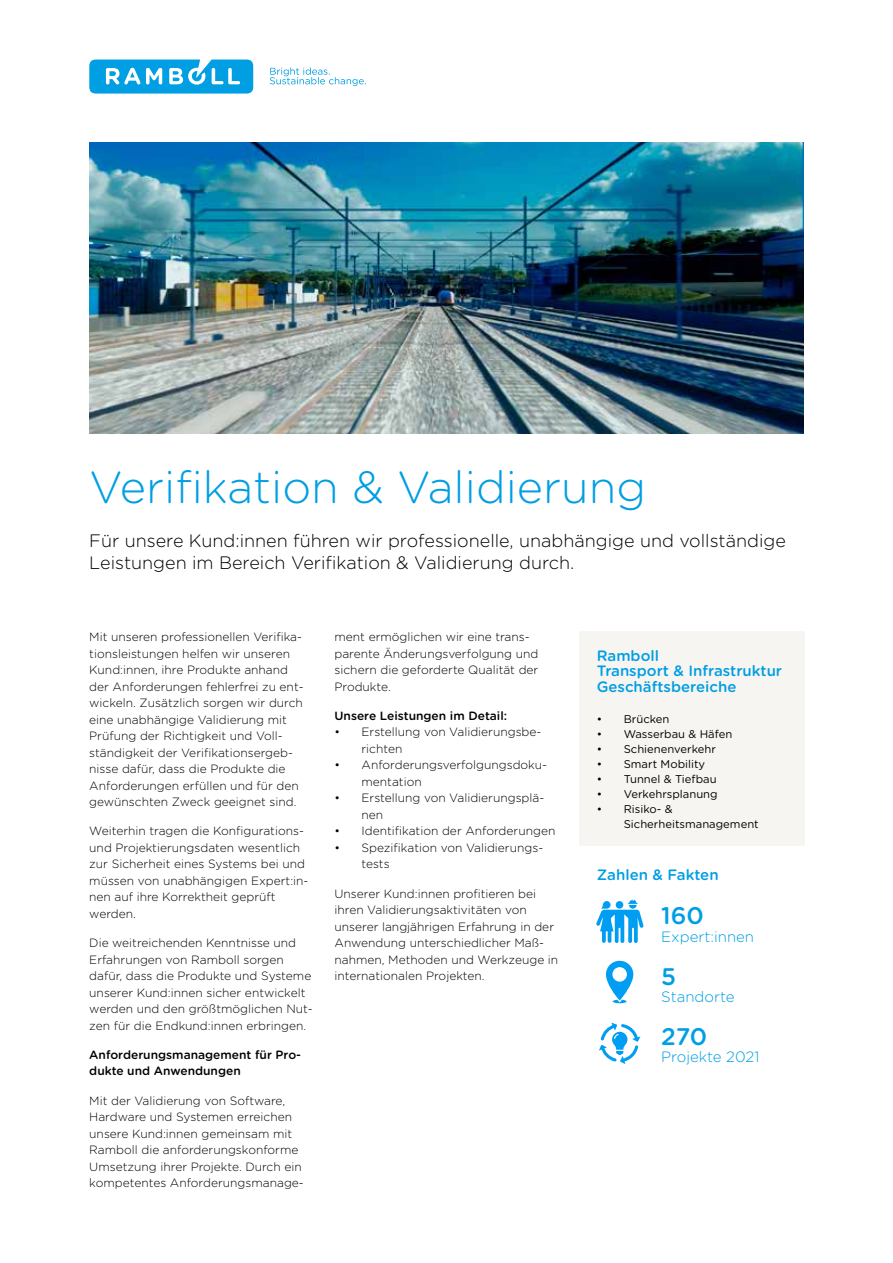
<style>
.page{position:relative;width:893px;height:1263px;background:#fff}
.page>*{position:absolute;margin:0;border:0;box-sizing:border-box;transform-origin:0 0}
.t1{font:300 45px "Gotham Rounded";color:#009ee3}
.t2{font:500 24px "Gotham Rounded";letter-spacing:-.005em;color:#009ee3}
.t3{font:300 18px/21.8px "Gotham Rounded";color:#000}
.t4{font:500 15px/15.8px "Gotham Rounded";color:#009ee3}
.t5{font:300 15px "Gotham Rounded";color:#009ee3}
.t6{font:300 12px/16.5px "Gotham Rounded";color:#000}
.t7{font:500 12px/16.5px "Gotham Rounded";color:#000}
.t8{font:11.25px/15px "Gotham Rounded";color:#000}
</style>
<div class="page">
<div style="left:580px;top:631px;width:225px;height:215px;background:#f7f5f1"></div>
<svg style="left:597px;top:900px;width:47px;height:43px"></svg>
<svg style="left:599px;top:1022px;width:41px;height:42px"></svg>
<svg style="left:606px;top:961px;width:27px;height:42px"></svg>
<img style="left:89px;top:142px;width:715px;height:292px">
<svg style="left:89px;top:60px;width:164px;height:34px;background:#32b1e8"></svg>
<svg style="left:270px;top:67px;width:96px;height:19px"></svg>
<h1 class="t1" style="left:89px;top:457px;width:558px">Verifikation &amp; Validierung</h1>
<h3 class="t3" style="left:89px;top:529px;width:698px">Für unsere Kund:innen führen wir professionelle, unabhängige und vollständige<br>Leistungen im Bereich Verifikation &amp; Validierung durch.</h3>
<p class="t6" style="left:89px;top:628px;width:216px">Mit unseren professionellen Verifika&shy;tionsleistungen helfen wir unseren Kund:innen, ihre Produkte anhand der Anforderungen fehlerfrei zu ent&shy;wickeln. Zusätzlich sorgen wir durch eine unabhängige Validierung mit Prüfung der Richtigkeit und Voll&shy;ständigkeit der Verifikationsergeb&shy;nisse dafür, dass die Produkte die Anforderungen erfüllen und für den gewünschten Zweck geeignet sind.</p>
<p class="t6" style="left:89px;top:822px;width:221px">Weiterhin tragen die Konfigurations&shy;und Projektierungsdaten wesentlich zur Sicherheit eines Systems bei und müssen von unabhängigen Expert:in&shy;nen auf ihre Korrektheit geprüft werden.</p>
<p class="t6" style="left:89px;top:934px;width:225px">Die weitreichenden Kenntnisse und Erfahrungen von Ramboll sorgen dafür, dass die Produkte und Systeme unserer Kund:innen sicher entwickelt werden und den größtmöglichen Nut&shy;zen für die Endkund:innen erbringen.</p>
<p class="t7" style="left:89px;top:1046px;width:213px">Anforderungsmanagement für Pro&shy;dukte und Anwendungen</p>
<p class="t6" style="left:89px;top:1092px;width:216px">Mit der Validierung von Software, Hardware und Systemen erreichen unsere Kund:innen gemeinsam mit Ramboll die anforderungskonforme Umsetzung ihrer Projekte. Durch ein kompetentes Anforderungsmanage-</p>
<p class="t6" style="left:334px;top:628px;width:205px">ment ermöglichen wir eine trans&shy;parente Änderungsverfolgung und sichern die geforderte Qualität der<br>Produkte.</p>
<p class="t7" style="left:334px;top:707px;width:174px">Unsere Leistungen im Detail:</p>
<p class="t6" style="left:361px;top:723px;width:181px;text-indent:-27px">• Erstellung von Validierungsbe&shy;richten</p>
<p class="t6" style="left:361px;top:756px;width:187px;text-indent:-27px">• Anforderungsverfolgungsdoku&shy;mentation</p>
<p class="t6" style="left:361px;top:789px;width:184px;text-indent:-27px">• Erstellung von Validierungsplä&shy;nen</p>
<p class="t6" style="left:334px;top:822px;width:222px">• Identifikation der Anforderungen</p>
<p class="t6" style="left:361px;top:839px;width:183px;text-indent:-27px">• Spezifikation von Validierungs&shy;tests</p>
<p class="t6" style="left:334px;top:884px;width:225px">Unserer Kund:innen profitieren bei ihren Validierungsaktivitäten von unserer langjährigen Erfahrung in der Anwendung unterschiedlicher Maß&shy;nahmen, Methoden und Werkzeuge in internationalen Projekten.</p>
<p class="t4" style="left:597px;top:647px;width:187px">Ramboll<br>Transport &amp; Infrastruktur<br>Geschäftsbereiche</p>
<p class="t8" style="left:597px;top:711px;width:74px">• Brücken</p>
<p class="t8" style="left:597px;top:726px;width:137px">• Wasserbau &amp; Häfen</p>
<p class="t8" style="left:597px;top:741px;width:121px">• Schienenverkehr</p>
<p class="t8" style="left:597px;top:756px;width:110px">• Smart Mobility</p>
<p class="t8" style="left:597px;top:771px;width:121px">• Tunnel &amp; Tiefbau</p>
<p class="t8" style="left:597px;top:786px;width:122px">• Verkehrsplanung</p>
<p class="t8" style="left:624px;top:801px;width:137px;text-indent:-27px">• Risiko- &amp;<br>Sicherheitsmanagement</p>
<p class="t4" style="left:597px;top:866px;width:123px">Zahlen &amp; Fakten</p>
<h2 class="t2" style="left:661px;top:898px;width:44px">160</h2>
<p class="t5" style="left:661px;top:926px;width:94px">Expert:innen</p>
<h2 class="t2" style="left:661px;top:959px;width:16px">5</h2>
<p class="t5" style="left:661px;top:986px;width:75px">Standorte</p>
<h2 class="t2" style="left:661px;top:1019px;width:48px">270</h2>
<p class="t5" style="left:661px;top:1046px;width:100px">Projekte 2021</p>
</div>
